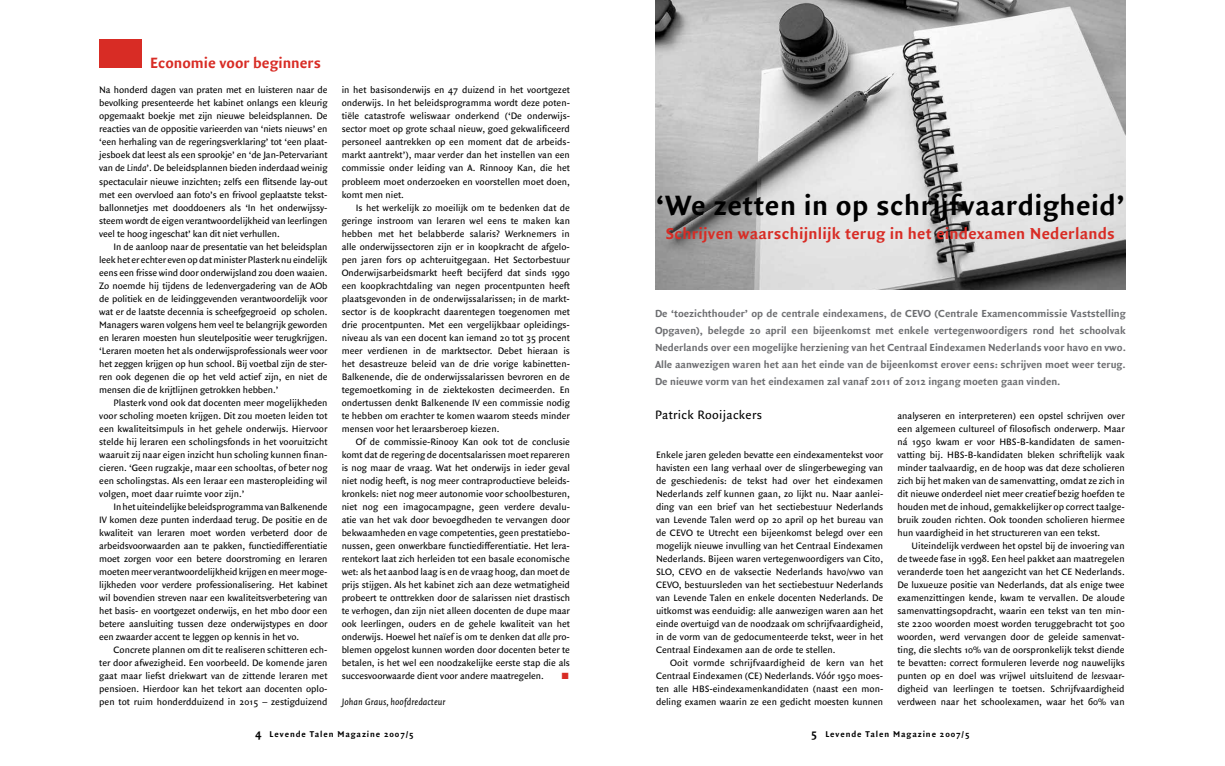
<style>
.page{position:relative;width:1225px;height:766px;background:#fff}
.page>*{position:absolute;margin:0;border:0;box-sizing:border-box;transform-origin:0 0}
.t1{font:700 30px "Quadraat Sans";letter-spacing:.015em;color:#000}
.t2{font:700 17px "Quadraat Sans";letter-spacing:.015em;color:#d82c25}
.t3{font:700 16px "Quadraat Sans";color:#d82c25}
.t4{font:13px "Quadraat Sans";letter-spacing:.025em;color:#000}
.t5{font:700 11px/17px "Quadraat Sans";color:#6d6e71;text-align:justify}
.t6{font:10px/13px "Quadraat Sans";color:#000;text-align:justify}
.t7{font:italic 10px "Quadraat Sans";color:#000}
.t8{font:700 9px "Quadraat Sans";letter-spacing:.1em;color:#000}
.t9{font:9px "Zapf Dingbats ITC";color:#d82c25}
.s1{font-style:italic}
.s2{font-size:12px}
</style>
<div class="page">
<div style="left:99px;top:39px;width:43px;height:29px;background:#d82c25"></div>
<img style="left:655px;top:0;width:470px;height:289px">
<h3 class="t3" style="left:150px;top:54px;width:172px">Economie voor beginners</h3>
<p class="t6" style="left:99px;top:84px;width:230px">Na honderd dagen van praten met en luisteren naar de bevolking presenteerde het kabinet onlangs een kleurig opgemaakt boekje met zijn nieuwe beleidsplannen. De reacties van de oppositie varieerden van ‘niets nieuws’ en ‘een herhaling van de regeringsverklaring’ tot ‘een plaat&shy;jesboek dat leest als een sprookje’ en ‘de Jan-Petervariant van de <span class="s1">Linda</span>’. De beleidsplannen bieden inderdaad weinig spectaculair nieuwe inzichten; zelfs een flitsende lay-out met een overvloed aan foto’s en frivool geplaatste tekst&shy;ballonnetjes met dooddoeners als ‘In het onderwijssy&shy;steem wordt de eigen verantwoordelijkheid van leerlingen veel te hoog ingeschat’ kan dit niet verhullen.</p>
<p class="t6" style="left:99px;top:240px;width:230px;text-indent:14px">In de aanloop naar de presentatie van het beleidsplan leek het er echter even op dat minister Plasterk nu eindelijk eens een frisse wind door onderwijsland zou doen waaien.<br>Zo noemde hij tijdens de ledenvergadering van de AOb de politiek en de leidinggevenden verantwoordelijk voor wat er de laatste decennia is scheefgegroeid op scholen.<br>Managers waren volgens hem veel te belangrijk geworden en leraren moesten hun sleutelpositie weer terugkrijgen. ‘Leraren moeten het als onderwijsprofessionals weer voor het zeggen krijgen op hun school. Bij voetbal zijn de ster&shy;ren ook degenen die op het veld actief zijn, en niet de mensen die de krijtlijnen getrokken hebben.’</p>
<p class="t6" style="left:99px;top:396px;width:230px;text-indent:14px">Plasterk vond ook dat docenten meer mogelijkheden voor scholing moeten krijgen. Dit zou moeten leiden tot een kwaliteitsimpuls in het gehele onderwijs. Hiervoor stelde hij leraren een scholingsfonds in het vooruitzicht waaruit zij naar eigen inzicht hun scholing kunnen finan&shy;cieren. ‘Geen rugzakje, maar een schooltas, of beter nog een scholingstas. Als een leraar een masteropleiding wil volgen, moet daar ruimte voor zijn.’</p>
<p class="t6" style="left:99px;top:500px;width:230px;text-indent:14px">In het uiteindelijke beleidsprogramma van Balkenende IV komen deze punten inderdaad terug. De positie en de kwaliteit van leraren moet worden verbeterd door de arbeidsvoorwaarden aan te pakken, functiedifferentiatie moet zorgen voor een betere doorstroming en leraren moeten meer verantwoordelijkheid krijgen en meer moge&shy;lijkheden voor verdere professionalisering. Het kabinet wil bovendien streven naar een kwaliteitsverbetering van het basis- en voortgezet onderwijs, en het mbo door een betere aansluiting tussen deze onderwijstypes en door een zwaarder accent te leggen op kennis in het vo.</p>
<p class="t6" style="left:99px;top:643px;width:230px;text-indent:14px">Concrete plannen om dit te realiseren schitteren ech&shy;ter door afwezigheid. Een voorbeeld. De komende jaren gaat maar liefst driekwart van de zittende leraren met pensioen. Hierdoor kan het tekort aan docenten oplo&shy;pen tot ruim honderdduizend in 2015 – zestigduizend</p>
<p class="t6" style="left:342px;top:84px;width:230px">in het basisonderwijs en 47 duizend in het voortgezet onderwijs. In het beleidsprogramma wordt deze poten&shy;tiële catastrofe weliswaar onderkend (‘De onderwijs&shy;sector moet op grote schaal nieuw, goed gekwalificeerd personeel aantrekken op een moment dat de arbeids&shy;markt aantrekt’), maar verder dan het instellen van een commissie onder leiding van A. Rinnooy Kan, die het probleem moet onderzoeken en voorstellen moet doen, komt men niet.</p>
<p class="t6" style="left:342px;top:201px;width:230px;text-indent:14px">Is het werkelijk zo moeilijk om te bedenken dat de geringe instroom van leraren wel eens te maken kan hebben met het belabberde salaris? Werknemers in alle onderwijssectoren zijn er in koopkracht de afgelo&shy;pen jaren fors op achteruitgegaan. Het Sectorbestuur Onderwijsarbeidsmarkt heeft becijferd dat sinds 1990 een koopkrachtdaling van negen procentpunten heeft plaatsgevonden in de onderwijssalarissen; in de markt&shy;sector is de koopkracht daarentegen toegenomen met drie procentpunten. Met een vergelijkbaar opleidings&shy;niveau als van een docent kan iemand 20 tot 35 procent meer verdienen in de marktsector. Debet hieraan is het desastreuze beleid van de drie vorige kabinetten-Balkenende, die de onderwijssalarissen bevroren en de tegemoetkoming in de ziektekosten decimeerden. En ondertussen denkt Balkenende IV een commissie nodig te hebben om erachter te komen waarom steeds minder mensen voor het leraarsberoep kiezen.</p>
<p class="t6" style="left:342px;top:435px;width:230px;text-indent:14px">Of de commissie-Rinooy Kan ook tot de conclusie komt dat de regering de docentsalarissen moet repareren is nog maar de vraag. Wat het onderwijs in ieder geval niet nodig heeft, is nog meer contraproductieve beleids&shy;kronkels: niet nog meer autonomie voor schoolbesturen, niet nog een imagocampagne, geen verdere devalu&shy;atie van het vak door bevoegdheden te vervangen door bekwaamheden en vage competenties, geen prestatiebo&shy;nussen, geen onwerkbare functiedifferentiatie. Het lera&shy;rentekort laat zich herleiden tot een basale economische wet: als het aanbod laag is en de vraag hoog, dan moet de prijs stijgen. Als het kabinet zich aan deze wetmatigheid probeert te onttrekken door de salarissen niet drastisch te verhogen, dan zijn niet alleen docenten de dupe maar ook leerlingen, ouders en de gehele kwaliteit van het onderwijs. Hoewel het naïef is om te denken dat <span class="s1">alle</span> pro&shy;blemen opgelost kunnen worden door docenten beter te betalen, is het wel een noodzakelijke eerste stap die als succesvoorwaarde dient voor andere maatregelen.</p>
<p class="t9" style="left:561px;top:671px;width:8px">■</p>
<p class="t7" style="left:342px;top:696px;width:105px">Johan Graus, hoofdredacteur</p>
<h1 class="t1" style="left:656px;top:188px;width:470px">‘We zetten in op schrijfvaardigheid’</h1>
<h2 class="t2" style="left:666px;top:223px;width:450px">Schrijven waarschijnlijk terug in het eindexamen Nederlands</h2>
<p class="t5" style="left:655px;top:305px;width:472px">De ‘toezichthouder’ op de centrale eindexamens, de CEVO (Centrale Examencommissie Vaststelling Opgaven), belegde 20 april een bijeenkomst met enkele vertegenwoordigers rond het schoolvak Nederlands over een mogelijke herziening van het Centraal Eindexamen Nederlands voor havo en vwo.<br>Alle aanwezigen waren het aan het einde van de bijeenkomst erover eens: schrijven moet weer terug.<br>De nieuwe vorm van het eindexamen zal vanaf 2011 of 2012 ingang moeten gaan vinden.</p>
<h3 class="t4" style="left:655px;top:407px;width:109px">Patrick Rooijackers</h3>
<p class="t6" style="left:656px;top:448px;width:229px">Enkele jaren geleden bevatte een eindexamentekst voor havisten een lang verhaal over de slingerbeweging van de geschiedenis: de tekst had over het eindexamen Nederlands zelf kunnen gaan, zo lijkt nu. Naar aanlei&shy;ding van een brief van het sectiebestuur Nederlands van Levende Talen werd op 20 april op het bureau van de CEVO te Utrecht een bijeenkomst belegd over een mogelijk nieuwe invulling van het Centraal Eindexamen Nederlands. Bijeen waren vertegenwoordigers van Cito, SLO, CEVO en de vaksectie Nederlands havo/vwo van CEVO, bestuursleden van het sectiebestuur Nederlands van Levende Talen en enkele docenten Nederlands. De uitkomst was eenduidig: alle aanwezigen waren aan het einde overtuigd van de noodzaak om schrijfvaardigheid, in de vorm van de gedocumenteerde tekst, weer in het Centraal Eindexamen aan de orde te stellen.</p>
<p class="t6" style="left:656px;top:656px;width:229px;text-indent:14px">Ooit vormde schrijfvaardigheid de kern van het Centraal Eindexamen (CE) Nederlands. Vóór 1950 moes&shy;ten alle HBS-eindexamenkandidaten (naast een mon&shy;deling examen waarin ze een gedicht moesten kunnen</p>
<p class="t6" style="left:897px;top:409px;width:229px">analyseren en interpreteren) een opstel schrijven over een algemeen cultureel of filosofisch onderwerp. Maar ná 1950 kwam er voor HBS-B-kandidaten de samen&shy;vatting bij. HBS-B-kandidaten bleken schriftelijk vaak minder taalvaardig, en de hoop was dat deze scholieren zich bij het maken van de samenvatting, omdat ze zich in dit nieuwe onderdeel niet meer creatief bezig hoefden te houden met de inhoud, gemakkelijker op correct taalge&shy;bruik zouden richten. Ook toonden scholieren hiermee hun vaardigheid in het structureren van een tekst.</p>
<p class="t6" style="left:897px;top:539px;width:229px;text-indent:14px">Uiteindelijk verdween het opstel bij de invoering van de tweede fase in 1998. Een heel pakket aan maatregelen veranderde toen het aangezicht van het CE Nederlands.<br>De luxueuze positie van Nederlands, dat als enige twee examenzittingen kende, kwam te vervallen. De aloude samenvattingsopdracht, waarin een tekst van ten min&shy;ste 2200 woorden moest worden teruggebracht tot 500 woorden, werd vervangen door de geleide samenvat&shy;ting, die slechts 10% van de oorspronkelijk tekst diende te bevatten: correct formuleren leverde nog nauwelijks punten op en doel was vrijwel uitsluitend de <span class="s1">lees</span>vaar&shy;digheid van leerlingen te toetsen. Schrijfvaardigheid verdween naar het schoolexamen, waar het 60% van</p>
<p class="t8" style="left:255px;top:729px;width:160px"><span class="s2">4</span> Levende Talen Magazine 2007/5</p>
<p class="t8" style="left:811px;top:729px;width:160px"><span class="s2">5</span> Levende Talen Magazine 2007/5</p>
</div>
